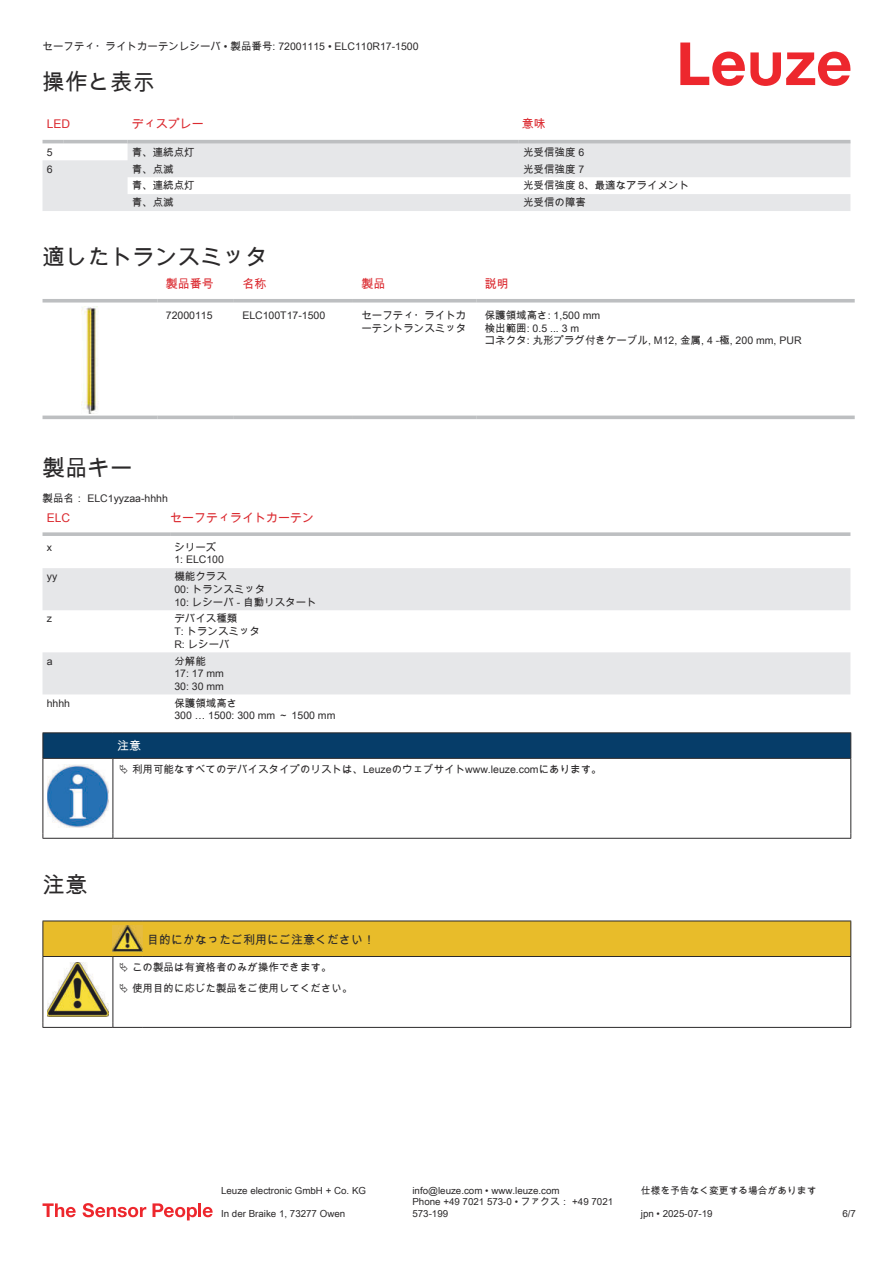
<style>
.page{position:relative;width:893px;height:1263px;background:#fff}
.page>*{position:absolute;margin:0;border:0;box-sizing:border-box;transform-origin:0 0}
.t1{font:22.5px "Arial Unicode MS";color:#2b292a}
.t2{font:12px "Arial Unicode MS";color:#db2a30}
.t3{font:12px "Arial Unicode MS";color:#2b292a}
.t4{font:12px "Arial Unicode MS";color:#fff}
.t5{font:10.5px/12.6px "Arial Unicode MS";color:#2b292a}
.t6{font:9.75px/11.7px "Arial Unicode MS";color:#2b292a}
</style>
<div class="page">
<svg style="left:680px;top:43px;width:170px;height:43px"></svg>
<svg style="left:43px;top:143px;width:807px;height:68px;fill:#e6e7e9"></svg>
<hr style="left:43px;top:140px;width:21px;height:3px;background:#bdbfc1">
<hr style="left:64px;top:140px;width:64px;height:3px;background:#bdbfc1">
<hr style="left:128px;top:140px;width:391px;height:3px;background:#bdbfc1">
<hr style="left:519px;top:140px;width:331px;height:3px;background:#bdbfc1">
<svg style="left:43px;top:302px;width:812px;height:114px"></svg>
<hr style="left:43px;top:299px;width:114px;height:3px;background:#bdbfc1">
<hr style="left:157px;top:299px;width:77px;height:3px;background:#bdbfc1">
<hr style="left:234px;top:299px;width:119px;height:3px;background:#bdbfc1">
<hr style="left:353px;top:299px;width:123px;height:3px;background:#bdbfc1">
<hr style="left:476px;top:299px;width:379px;height:3px;background:#bdbfc1">
<hr style="left:43px;top:416px;width:114px;height:3px;background:#bdbfc1">
<hr style="left:157px;top:416px;width:77px;height:3px;background:#bdbfc1">
<hr style="left:234px;top:416px;width:119px;height:3px;background:#bdbfc1">
<hr style="left:353px;top:416px;width:123px;height:3px;background:#bdbfc1">
<hr style="left:476px;top:416px;width:379px;height:3px;background:#bdbfc1">
<img style="left:82px;top:307px;width:19px;height:106px">
<svg style="left:43px;top:694px;width:807px;height:1px"></svg>
<svg style="left:43px;top:568px;width:807px;height:126px;fill:#e6e7e9"></svg>
<svg style="left:43px;top:532px;width:127px;height:4px"></svg>
<svg style="left:170px;top:532px;width:680px;height:4px;background:#c3c5c7"></svg>
<svg style="left:43px;top:1203px;width:33px;height:14px"></svg>
<svg style="left:83px;top:1203px;width:63px;height:14px"></svg>
<svg style="left:153px;top:1203px;width:44px;height:17px"></svg>
<hr style="left:198px;top:1203px;width:3px;height:14px;background:#ed272d">
<svg style="left:203px;top:1207px;width:10px;height:10px"></svg>
<svg style="left:44px;top:759px;width:806px;height:79px"></svg>
<hr style="left:43px;top:732px;width:70px;height:1px;background:#2b292a">
<hr style="left:43px;top:758px;width:70px;height:1px;background:#2b292a">
<hr style="left:113px;top:732px;width:738px;height:1px;background:#2b292a">
<div style="left:43px;top:733px;width:808px;height:25px;background:#063d69"></div>
<hr style="left:113px;top:758px;width:738px;height:1px;background:#2b292a">
<hr style="left:43px;top:759px;width:1px;height:75px;background:#2b292a">
<hr style="left:113px;top:759px;width:1px;height:75px;background:#2b292a">
<hr style="left:850px;top:759px;width:1px;height:75px;background:#2b292a">
<hr style="left:43px;top:838px;width:70px;height:1px;background:#2b292a">
<hr style="left:113px;top:838px;width:738px;height:1px;background:#2b292a">
<img style="left:47px;top:765px;width:61px;height:62px">
<div style="left:115px;top:759px;width:734px;height:20px;background:#fff"></div>
<svg style="left:44px;top:998px;width:806px;height:29px"></svg>
<hr style="left:43px;top:920px;width:70px;height:1px;background:#2b292a">
<hr style="left:113px;top:920px;width:30px;height:1px;background:#2b292a">
<hr style="left:143px;top:920px;width:708px;height:1px;background:#2b292a">
<hr style="left:43px;top:957px;width:1px;height:66px;background:#2b292a">
<hr style="left:113px;top:957px;width:1px;height:66px;background:#2b292a">
<hr style="left:850px;top:957px;width:1px;height:66px;background:#2b292a">
<hr style="left:43px;top:1027px;width:70px;height:1px;background:#2b292a">
<hr style="left:113px;top:1027px;width:30px;height:1px;background:#2b292a">
<hr style="left:143px;top:1027px;width:708px;height:1px;background:#2b292a">
<img style="left:47px;top:998px;width:61px;height:19px">
<svg style="left:43px;top:921px;width:808px;height:77px"></svg>
<p class="t5" style="left:43px;top:40px;width:378px">セーフティ・ライトカーテンレシーバ • 製品番号: 72001115 • ELC110R17-1500</p>
<h1 class="t1" style="left:43px;top:66px;width:114px">操作と表示</h1>
<p class="t2" style="left:47px;top:117px;width:25px">LED</p>
<p class="t2" style="left:132px;top:115px;width:73px">ディスプレー</p>
<p class="t2" style="left:522px;top:115px;width:25px">意味</p>
<p class="t5" style="left:47px;top:145px;width:7px">5</p>
<p class="t5" style="left:132px;top:145px;width:64px">青、連続点灯</p>
<p class="t5" style="left:523px;top:145px;width:63px">光受信強度 6</p>
<p class="t5" style="left:47px;top:162px;width:7px">6</p>
<p class="t5" style="left:132px;top:162px;width:44px">青、点滅</p>
<p class="t5" style="left:523px;top:162px;width:63px">光受信強度 7</p>
<p class="t5" style="left:132px;top:179px;width:65px">青、連続点灯</p>
<p class="t5" style="left:523px;top:179px;width:168px">光受信強度 8、最適なアライメント</p>
<p class="t5" style="left:132px;top:196px;width:43px">青、点滅</p>
<p class="t5" style="left:523px;top:196px;width:64px">光受信の障害</p>
<h1 class="t1" style="left:43px;top:241px;width:227px">適したトランスミッタ</h1>
<p class="t2" style="left:166px;top:275px;width:49px">製品番号</p>
<p class="t2" style="left:242px;top:275px;width:25px">名称</p>
<p class="t2" style="left:361px;top:275px;width:25px">製品</p>
<p class="t2" style="left:485px;top:275px;width:25px">説明</p>
<p class="t5" style="left:166px;top:309px;width:48px">72000115</p>
<p class="t5" style="left:242px;top:309px;width:84px">ELC100T17-1500</p>
<p class="t5" style="left:361px;top:309px;width:107px">セーフティ・ライトカーテントランスミッタ</p>
<p class="t5" style="left:485px;top:309px;width:318px">保護領域高さ: 1,500 mm<br>検出範囲: 0.5 ... 3 m<br>コネクタ: 丸形プラグ付きケーブル, M12, 金属, 4 -極, 200 mm, PUR</p>
<h1 class="t1" style="left:43px;top:451px;width:91px">製品キー</h1>
<p class="t5" style="left:43px;top:491px;width:127px">製品名： ELC1yyzaa-hhhh</p>
<p class="t2" style="left:47px;top:510px;width:25px">ELC</p>
<p class="t2" style="left:170px;top:509px;width:145px">セーフティライトカーテン</p>
<p class="t5" style="left:47px;top:541px;width:7px">x</p>
<p class="t5" style="left:174px;top:541px;width:51px">シリーズ<br>1: ELC100</p>
<p class="t5" style="left:47px;top:570px;width:12px">yy</p>
<p class="t5" style="left:174px;top:570px;width:144px">機能クラス<br>00: トランスミッタ<br>10: レシーバ - 自動リスタート</p>
<p class="t5" style="left:47px;top:612px;width:7px">z</p>
<p class="t5" style="left:174px;top:612px;width:87px">デバイス種類<br>T: トランスミッタ<br>R: レシーバ</p>
<p class="t5" style="left:47px;top:654px;width:7px">a</p>
<p class="t5" style="left:174px;top:654px;width:51px">分解能<br>17: 17 mm<br>30: 30 mm</p>
<p class="t5" style="left:47px;top:697px;width:25px">hhhh</p>
<p class="t5" style="left:174px;top:696px;width:163px">保護領域高さ<br>300 … 1500: 300 mm ～ 1500 mm</p>
<p class="t4" style="left:117px;top:737px;width:25px">注意</p>
<p class="t5" style="left:132px;top:763px;width:471px">利用可能なすべてのデバイスタイプのリストは、Leuzeのウェブサイトwww.leuze.comにあります。</p>
<h1 class="t1" style="left:43px;top:869px;width:46px">注意</h1>
<p class="t3" style="left:147px;top:930px;width:229px">目的にかなったご利用にご注意ください！</p>
<p class="t5" style="left:132px;top:957px;width:222px;line-height:20.2px">この製品は有資格者のみが操作できます。<br>使用目的に応じた製品をご使用してください。</p>
<p class="t6" style="left:221px;top:1184px;width:146px">Leuze electronic GmbH + Co. KG</p>
<p class="t6" style="left:412px;top:1184px;width:149px">info@leuze.com • www.leuze.com</p>
<p class="t6" style="left:641px;top:1184px;width:177px">仕様を予告なく変更する場合があります</p>
<p class="t6" style="left:221px;top:1207px;width:126px">In der Braike 1, 73277 Owen</p>
<p class="t6" style="left:412px;top:1196px;width:202px">Phone +49 7021 573-0 • ファクス： +49 7021<br>573-199</p>
<p class="t6" style="left:641px;top:1207px;width:73px">jpn • 2025-07-19</p>
<p class="t6" style="left:842px;top:1207px;width:15px">6/7</p>
</div>
